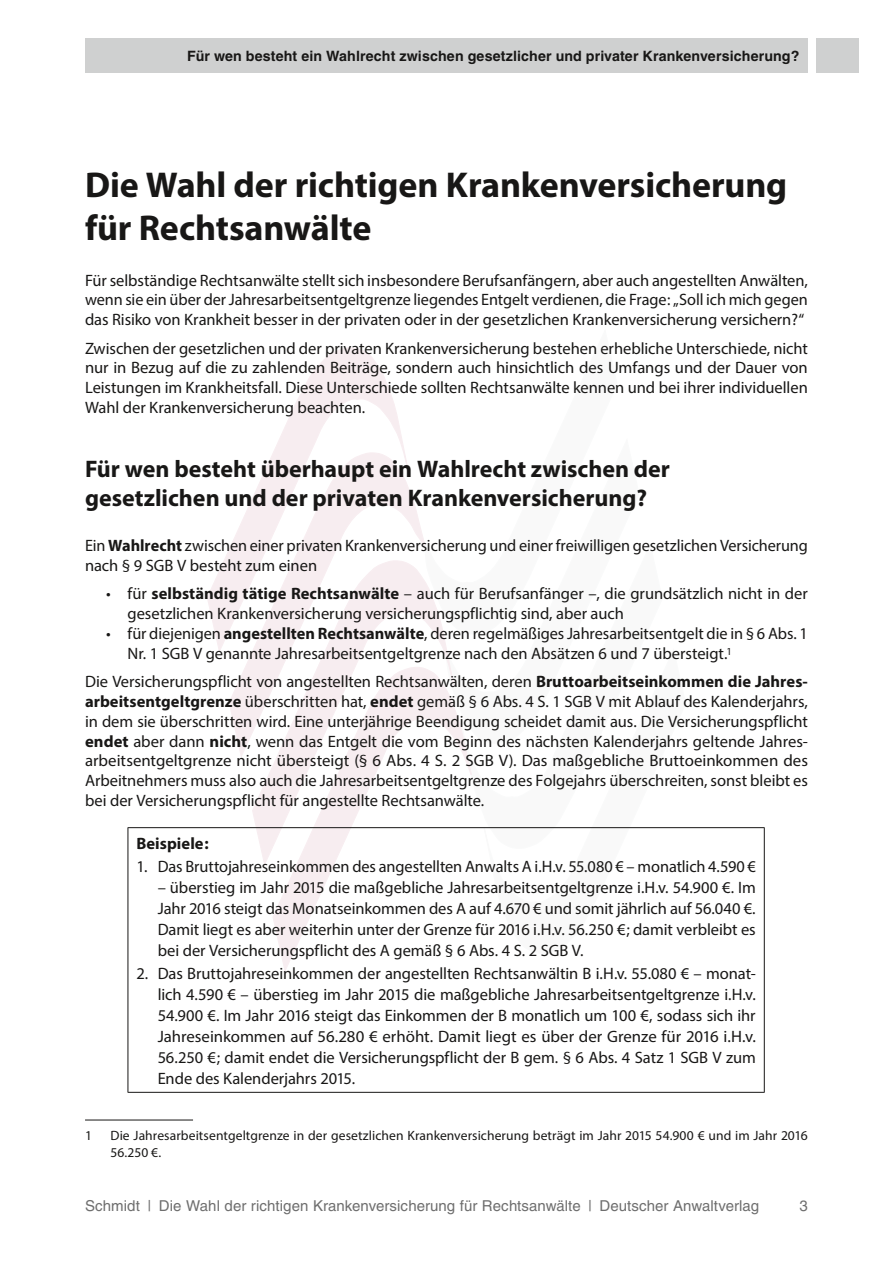
<style>
.page{position:relative;width:893px;height:1263px;background:#fff}
.page>*{position:absolute;margin:0;border:0;box-sizing:border-box;transform-origin:0 0}
.t1{font:700 36px/43.2px "Myriad Pro";letter-spacing:-.005em;color:#181716}
.t2{font:700 24px/28.8px "Myriad Pro";letter-spacing:-.005em;color:#181716}
.t3{font:16.5px/19.8px "Myriad Pro";letter-spacing:-.005em;color:#181716;text-align:justify}
.t4{font:700 16.5px "Myriad Pro";letter-spacing:.005em;color:#181716}
.t5{font:15px "Helvetica";letter-spacing:.005em;color:#6e6e6e}
.t6{font:700 14.25px "Helvetica";letter-spacing:.005em;color:#181716}
.t7{font:13.5px/16.2px "Myriad Pro";letter-spacing:.005em;color:#181716}
.s1{font-weight:700}
</style>
<div class="page">
<div style="left:85px;top:38px;width:723px;height:34px;background:#cfd0d0"></div>
<div style="left:816px;top:38px;width:43px;height:34px;background:#cfd0d0"></div>
<svg style="left:207px;top:347px;width:198px;height:305px"></svg>
<svg style="left:251px;top:585px;width:199px;height:280px"></svg>
<svg style="left:272px;top:666px;width:202px;height:305px"></svg>
<svg style="left:228px;top:452px;width:199px;height:306px"></svg>
<hr style="left:128px;top:827px;width:637px;height:1px;background:#181716">
<hr style="left:128px;top:828px;width:1px;height:264px;background:#181716">
<hr style="left:764px;top:828px;width:1px;height:264px;background:#181716">
<hr style="left:128px;top:1092px;width:637px;height:1px;background:#181716">
<hr style="left:85px;top:1120px;width:108px;height:1px;background:#181716">
<p class="t6" style="left:187px;top:47px;width:614px">Für wen besteht ein Wahlrecht zwischen gesetzlicher und privater Krankenversicherung?</p>
<h1 class="t1" style="left:85px;top:162px;width:704px">Die Wahl der richtigen Krankenversicherung für Rechtsanwälte</h1>
<p class="t3" style="left:85px;top:270px;width:724px">Für selbständige Rechtsanwälte stellt sich insbesondere Berufsanfängern, aber auch angestellten Anwälten, wenn sie ein über der Jahresarbeitsentgeltgrenze liegendes Entgelt verdienen, die Frage: „Soll ich mich gegen das Risiko von Krankheit besser in der privaten oder in der gesetzlichen Krankenversicherung versichern?“</p>
<p class="t3" style="left:85px;top:338px;width:724px">Zwischen der gesetzlichen und der privaten Krankenversicherung bestehen erhebliche Unterschiede, nicht nur in Bezug auf die zu zahlenden Beiträge, sondern auch hinsichtlich des Umfangs und der Dauer von Leistungen im Krankheitsfall. Diese Unterschiede sollten Rechtsanwälte kennen und bei ihrer individuellen Wahl der Krankenversicherung beachten.</p>
<h2 class="t2" style="left:85px;top:454px;width:586px">Für wen besteht überhaupt ein Wahlrecht zwischen der gesetzlichen und der privaten Krankenversicherung?</h2>
<p class="t3" style="left:85px;top:536px;width:724px">Ein <span class="s1">Wahlrecht</span> zwischen einer privaten Krankenversicherung und einer freiwilligen gesetzlichen Versicherung nach § 9 SGB V besteht zum einen</p>
<p class="t3" style="left:128px;top:584px;width:682px;text-indent:-21px">• für <span class="s1">selbständig tätige Rechtsanwälte</span> – auch für Berufsanfänger –, die grundsätzlich nicht in der gesetzlichen Krankenversicherung versicherungspflichtig sind, aber auch</p>
<p class="t3" style="left:128px;top:623px;width:682px;text-indent:-21px">• für diejenigen <span class="s1">angestellten Rechtsanwälte</span>, deren regelmäßiges Jahresarbeitsentgelt die in § 6 Abs. 1<br>Nr. 1 SGB V genannte Jahresarbeitsentgeltgrenze nach den Absätzen 6 und 7 übersteigt.<sup>1</sup></p>
<p class="t3" style="left:85px;top:671px;width:724px">Die Versicherungspflicht von angestellten Rechtsanwälten, deren <span class="s1">Bruttoarbeitseinkommen die Jahres&shy;arbeitsentgeltgrenze</span> überschritten hat, <span class="s1">endet</span> gemäß § 6 Abs. 4 S. 1 SGB V mit Ablauf des Kalenderjahrs, in dem sie überschritten wird. Eine unterjährige Beendigung scheidet damit aus. Die Versicherungspflicht <span class="s1">endet</span> aber dann <span class="s1">nicht</span>, wenn das Entgelt die vom Beginn des nächsten Kalenderjahrs geltende Jahres&shy;arbeitsentgeltgrenze nicht übersteigt (§ 6 Abs. 4 S. 2 SGB V). Das maßgebliche Bruttoeinkommen des Arbeitnehmers muss also auch die Jahresarbeitsentgeltgrenze des Folgejahrs überschreiten, sonst bleibt es bei der Versicherungspflicht für angestellte Rechtsanwälte.</p>
<p class="t4" style="left:136px;top:832px;width:74px">Beispiele:</p>
<p class="t3" style="left:136px;top:856px;width:621px">1. Das Bruttojahreseinkommen des angestellten Anwalts A i.H.v. 55.080 € – monatlich 4.590 €</p>
<p class="t3" style="left:158px;top:876px;width:600px;line-height:21px">– überstieg im Jahr 2015 die maßgebliche Jahresarbeitsentgeltgrenze i.H.v. 54.900 €. Im Jahr 2016 steigt das Monatseinkommen des A auf 4.670 € und somit jährlich auf 56.040 €.<br>Damit liegt es aber weiterhin unter der Grenze für 2016 i.H.v. 56.250 €; damit verbleibt es bei der Versicherungspflicht des A gemäß § 6 Abs. 4 S. 2 SGB V.</p>
<p class="t3" style="left:158px;top:962px;width:600px;line-height:21px;text-indent:-21px">2. Das Bruttojahreseinkommen der angestellten Rechtsanwältin B i.H.v. 55.080 € – monat&shy;lich 4.590 € – überstieg im Jahr 2015 die maßgebliche Jahresarbeitsentgeltgrenze i.H.v.<br>54.900 €. Im Jahr 2016 steigt das Einkommen der B monatlich um 100 €, sodass sich ihr Jahreseinkommen auf 56.280 € erhöht. Damit liegt es über der Grenze für 2016 i.H.v.<br>56.250 €; damit endet die Versicherungspflicht der B gem. § 6 Abs. 4 Satz 1 SGB V zum Ende des Kalenderjahrs 2015.</p>
<p class="t7" style="left:85px;top:1127px;width:8px">1</p>
<p class="t7" style="left:111px;top:1127px;width:699px">Die Jahresarbeitsentgeltgrenze in der gesetzlichen Krankenversicherung beträgt im Jahr 2015 54.900 € und im Jahr 2016<br>56.250 €.</p>
<p class="t5" style="left:85px;top:1197px;width:676px">Schmidt | Die Wahl der richtigen Krankenversicherung für Rechtsanwälte | Deutscher Anwaltverlag</p>
<p class="t5" style="left:800px;top:1197px;width:10px">3</p>
</div>
